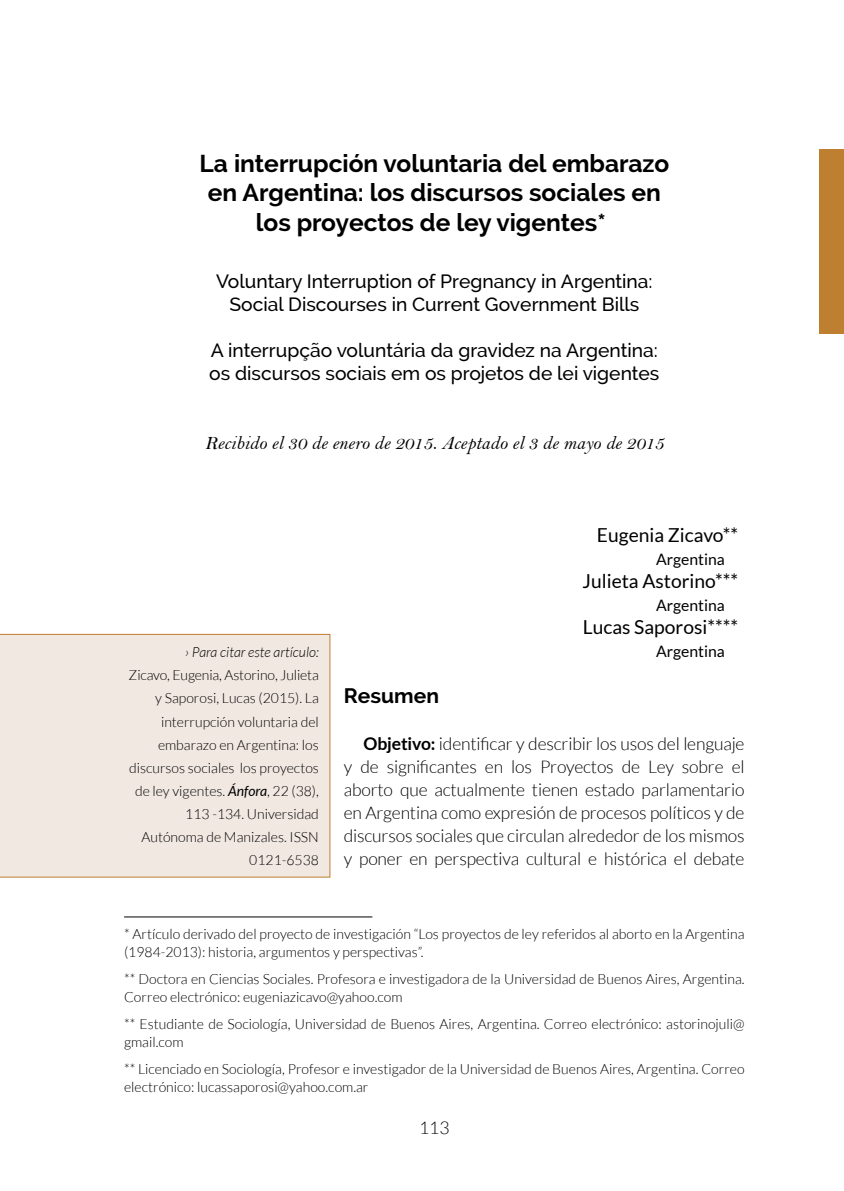
<style>
.page{position:relative;width:844px;height:1191px;background:#fff}
.page>*{position:absolute;margin:0;border:0;box-sizing:border-box;transform-origin:0 0}
.t1{font:700 24.5px/29.4px "Raleway";color:#000;text-align:center}
.t2{font:700 21px "Raleway";color:#000}
.t3{font:500 19.25px/23.1px "Raleway";color:#000;text-align:center}
.t4{font:19.25px "Lato";color:#000}
.t5{font:19.25px "Bell MT Italic";color:#000}
.t6{font:300 17.5px/23.1px "Lato";letter-spacing:-.01em;color:#000;text-align:justify}
.t7{font:15.75px "Lato";color:#000}
.t8{font:300 14px/23.1px "Lato";color:#000}
.t9{font:italic 300 14px "Lato";color:#000}
.s1{font-weight:400;font-style:italic}
.s2{font-weight:700}
</style>
<div class="page">
<hr style="left:124px;top:916px;width:248px;height:1px;background:#000">
<div style="left:819px;top:149px;width:24px;height:185px;background:#be7f31"></div>
<div style="left:0;top:634px;width:330px;height:243px;background:#f1e8e2"></div>
<h1 class="t1" style="left:199px;top:149px;width:471px">La interrupción voluntaria del embarazo en Argentina: los discursos sociales en los proyectos de ley vigentes∗*<sup>1</sup></h1>
<h3 class="t3" style="left:216px;top:269px;width:438px">Voluntary Interruption of Pregnancy in Argentina:<br>Social Discourses in Current Government Bills</h3>
<h3 class="t3" style="left:209px;top:338px;width:451px;text-align:left">A interrupção voluntária da gravidez na Argentina: os discursos sociais em os projetos de lei vigentes</h3>
<h3 class="t5" style="left:205px;top:432px;width:460px">Recibido el 30 de enero de 2015. Aceptado el 3 de mayo de 2015</h3>
<p class="t9" style="left:185px;top:644px;width:135px">› Para citar este artículo:</p>
<p class="t8" style="left:129px;top:664px;width:192px;text-align:right">Zicavo, Eugenia, Astorino, Julieta y Saporosi, Lucas (2015). La interrupción voluntaria del embarazo en Argentina: los discursos sociales los proyectos de ley vigentes. <span class="s1">Ánfora</span>, 22 (38),<br>113 -134. Universidad<br>Autónoma de Manizales. ISSN<br>0121-6538</p>
<h3 class="t4" style="left:596px;top:524px;width:149px">Eugenia Zicavo**<sup>2</sup></h3>
<p class="t7" style="left:655px;top:550px;width:70px">Argentina</p>
<h3 class="t4" style="left:582px;top:570px;width:163px">Julieta Astorino***<sup>3</sup></h3>
<p class="t7" style="left:655px;top:596px;width:70px">Argentina</p>
<h3 class="t4" style="left:582px;top:616px;width:163px">Lucas Saporosi****<sup>4</sup></h3>
<p class="t7" style="left:655px;top:643px;width:70px">Argentina</p>
<h2 class="t2" style="left:344px;top:684px;width:97px">Resumen</h2>
<p class="t6" style="left:344px;top:732px;width:402px;text-indent:20px"><span class="s2">Objetivo:</span> identificar y describir los usos del lenguaje y de significantes en los Proyectos de Ley sobre el aborto que actualmente tienen estado parlamentario en Argentina como expresión de procesos políticos y de discursos sociales que circulan alrededor de los mismos y poner en perspectiva cultural e histórica el debate</p>
<p class="t8" style="left:124px;top:925px;width:622px;line-height:17.5px">* Artículo derivado del proyecto de investigación “Los proyectos de ley referidos al aborto en la Argentina (1984-2013): historia, argumentos y perspectivas”.</p>
<p class="t8" style="left:124px;top:970px;width:622px;line-height:17.5px">** Doctora en Ciencias Sociales. Profesora e investigadora de la Universidad de Buenos Aires, Argentina.<br>Correo electrónico: eugeniazicavo@yahoo.com</p>
<p class="t8" style="left:124px;top:1015px;width:622px;line-height:17.5px">** Estudiante de Sociología, Universidad de Buenos Aires, Argentina. Correo electrónico: astorinojuli@ gmail.com</p>
<p class="t8" style="left:124px;top:1060px;width:622px;line-height:17.5px">** Licenciado en Sociología, Profesor e investigador de la Universidad de Buenos Aires, Argentina. Correo electrónico: lucassaporosi@yahoo.com.ar</p>
<p class="t6" style="left:419px;top:1115px;width:32px">113</p>
</div>
